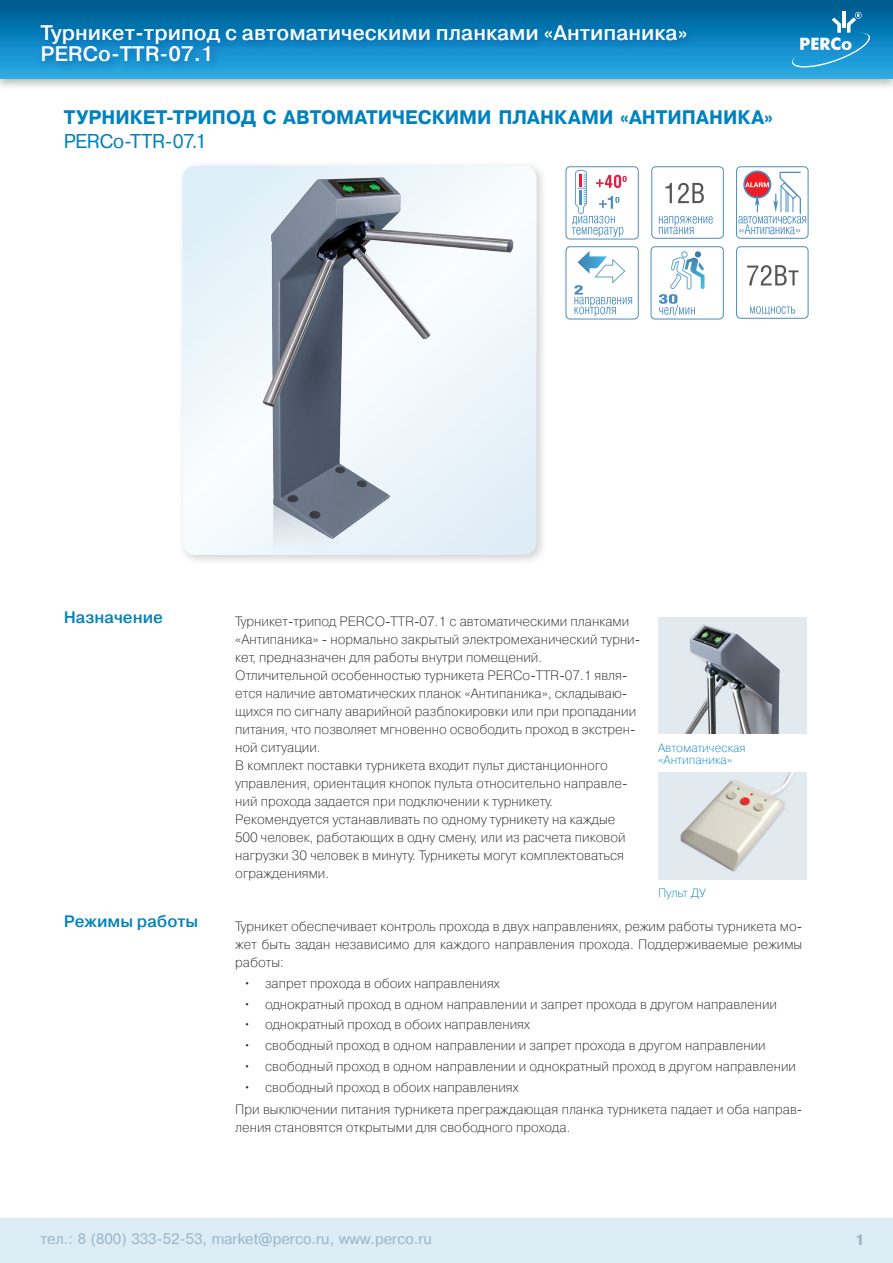
<style>
.page{position:relative;width:893px;height:1263px;background:#fff}
.page>*{position:absolute;margin:0;border:0;box-sizing:border-box;transform-origin:0 0}
.t1{font:700 21px/21px "Pragmatica Light C";color:#fff}
.t2{font:19.5px "Pragmatica Bold Cyrillic";color:#0082be}
.t3{font:19.5px "Pragmatica Plain";letter-spacing:-.01em;color:#0082be}
.t4{font:700 16.5px "Pragmatica Light C";color:#0082be}
.t5{font:15px "Pragmatica Plain";color:#99b5c7}
.t6{font:15px "Pragmatica Bold Cyrillic";color:#99b5c7}
.t7{font:13.5px/18px "Pragmatica Light C";color:#231f20}
.t8{font:12px/12px "Pragmatica Light C";color:#0082be}
</style>
<div class="page">
<div style="left:0;top:0;width:893px;height:91px;background:#505659;opacity:.41"></div>
<div style="left:0;top:0;width:893px;height:79px;background:linear-gradient(to bottom,#00578e,#29aeeb)"></div>
<div style="left:0;top:1219px;width:893px;height:44px;background:#dcedf6"></div>
<div style="left:178px;top:161px;width:370px;height:405px;background:#231f20;opacity:.2"></div>
<svg style="left:183px;top:166px;width:354px;height:389px"></svg>
<img style="left:189px;top:161px;width:327px;height:394px">
<img style="left:658px;top:618px;width:149px;height:115px">
<img style="left:658px;top:772px;width:149px;height:107px">
<div style="left:37px;top:20px;width:660px;height:52px;background:#085fa7;opacity:.75"></div>
<svg style="left:792px;top:12px;width:78px;height:57px;background:#3397c8"></svg>
<div style="left:652px;top:167px;width:71px;height:71px;border:1px solid #4a8cc4;border-radius:4px"></div>
<svg style="left:665px;top:183px;width:7px;height:20px"></svg>
<svg style="left:678px;top:183px;width:26px;height:20px"></svg>
<svg style="left:659px;top:216px;width:54px;height:18px"></svg>
<div style="left:736px;top:167px;width:72px;height:71px;border:1px solid #4a8cc4;border-radius:4px"></div>
<svg style="left:738px;top:171px;width:68px;height:63px"></svg>
<div style="left:736px;top:247px;width:72px;height:71px;border:1px solid #4a8cc4;border-radius:4px"></div>
<svg style="left:747px;top:265px;width:51px;height:20px"></svg>
<svg style="left:750px;top:306px;width:45px;height:9px"></svg>
<div style="left:651px;top:247px;width:72px;height:72px;border:1px solid #4a8cc4;border-radius:4px"></div>
<img style="left:695px;top:251px;width:9px;height:38px">
<svg style="left:659px;top:251px;width:36px;height:65px"></svg>
<div style="left:566px;top:247px;width:72px;height:72px;border:1px solid #4a8cc4;border-radius:4px"></div>
<img style="left:582px;top:251px;width:25px;height:7px">
<svg style="left:574px;top:258px;width:58px;height:58px"></svg>
<div style="left:566px;top:167px;width:72px;height:72px;border:1px solid #4a8cc4;border-radius:4px"></div>
<svg style="left:572px;top:169px;width:55px;height:68px"></svg>
<h1 class="t1" style="left:40px;top:22px;width:648px">Турникет-трипод с автоматическими планками «Антипаника»<br>PERCo-TTR-07.1</h1>
<h2 class="t2" style="left:64px;top:107px;width:711px">ТУРНИКЕТ-ТРИПОД С АВТОМАТИЧЕСКИМИ ПЛАНКАМИ «АНТИПАНИКА»</h2>
<h2 class="t3" style="left:64px;top:130px;width:144px">PERCo-TTR-07.1</h2>
<p class="t4" style="left:64px;top:609px;width:101px">Назначение</p>
<p class="t4" style="left:64px;top:912px;width:136px">Режимы работы</p>
<p class="t7" style="left:235px;top:613px;width:406px">Турникет-трипод PERCO-TTR-07.1 с автоматическими планками «Антипаника» - нормально закрытый электромеханический турни&shy;кет, предназначен для работы внутри помещений.<br>Отличительной особенностью турникета PERCo-TTR-07.1 явля&shy;ется наличие автоматических планок «Антипаника», складываю&shy;щихся по сигналу аварийной разблокировки или при пропадании питания, что позволяет мгновенно освободить проход в экстрен&shy;ной ситуации.<br>В комплект поставки турникета входит пульт дистанционного управления, ориентация кнопок пульта относительно направле&shy;ний прохода задается при подключении к турникету.<br>Рекомендуется устанавливать по одному турникету на каждые 500 человек, работающих в одну смену, или из расчета пиковой нагрузки 30 человек в минуту. Турникеты могут комплектоваться ограждениями.</p>
<p class="t8" style="left:658px;top:742px;width:89px">Автоматическая «Антипаника»</p>
<p class="t8" style="left:658px;top:887px;width:49px">Пульт ДУ</p>
<p class="t7" style="left:235px;top:917px;width:569px;text-align:justify">Турникет обеспечивает контроль прохода в двух направлениях, режим работы турникета мо&shy;жет быть задан независимо для каждого направления прохода. Поддерживаемые режимы работы:</p>
<p class="t7" style="left:244px;top:974px;width:257px">• запрет прохода в обоих направлениях</p>
<p class="t7" style="left:244px;top:995px;width:535px">• однократный проход в одном направлении и запрет прохода в другом направлении</p>
<p class="t7" style="left:244px;top:1016px;width:288px">• однократный проход в обоих направлениях</p>
<p class="t7" style="left:244px;top:1036px;width:523px">• свободный проход в одном направлении и запрет прохода в другом направлении</p>
<p class="t7" style="left:244px;top:1057px;width:554px">• свободный проход в одном направлении и однократный проход в другом направлении</p>
<p class="t7" style="left:235px;top:1076px;width:569px;line-height:22.2px;text-indent:9px">• свободный проход в обоих направлениях<br>При выключении питания турникета преграждающая планка турникета падает и оба направ-</p>
<p class="t7" style="left:235px;top:1118px;width:337px">ления становятся открытыми для свободного прохода.</p>
<p class="t5" style="left:40px;top:1231px;width:393px">тел.: 8 (800) 333-52-53, market@perco.ru, www.perco.ru</p>
<p class="t6" style="left:855px;top:1231px;width:11px">1</p>
</div>
